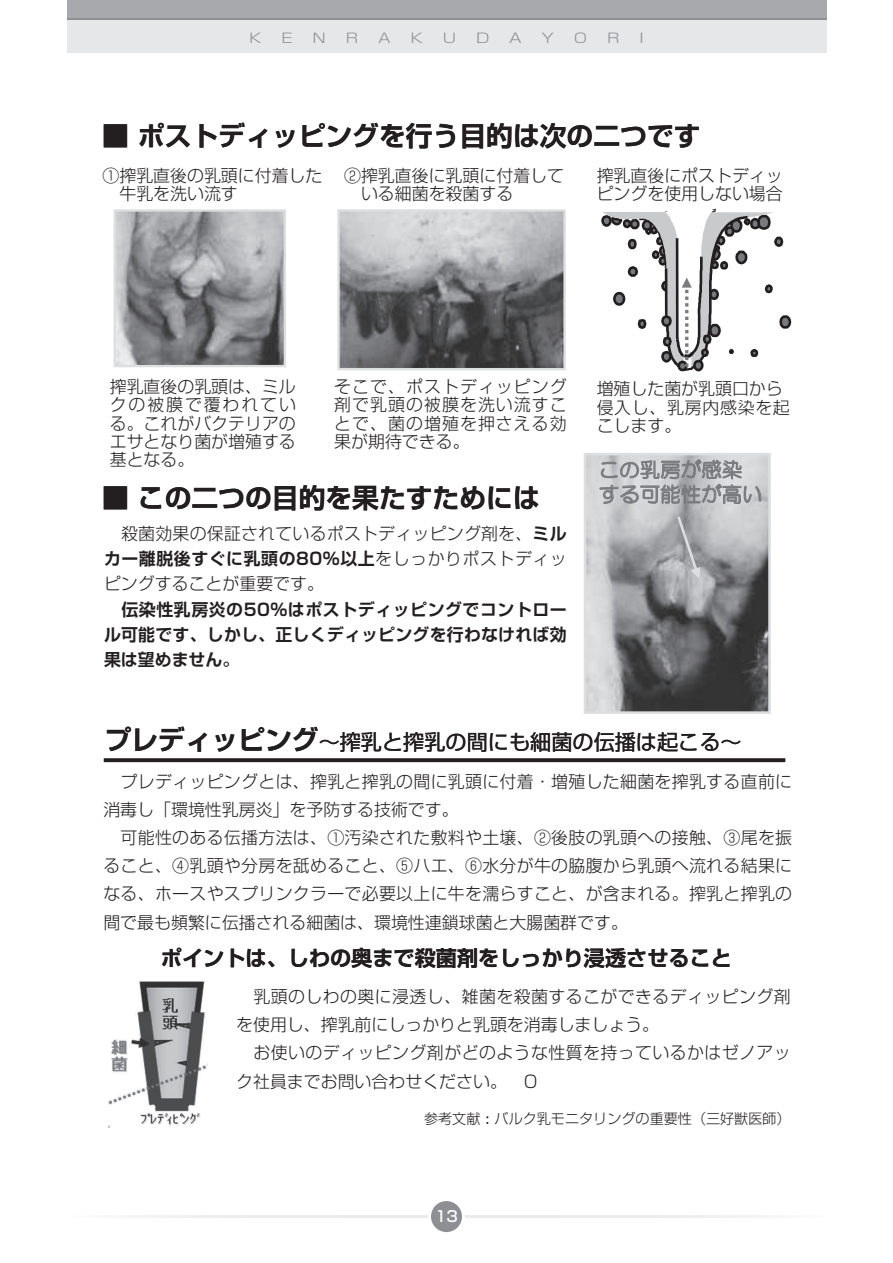
<style>
.page{position:relative;width:893px;height:1263px;background:#fff}
.page>*{position:absolute;margin:0;border:0;box-sizing:border-box;transform-origin:0 0}
.t1{font:700 26.85px "Shin Go Pr 6 N De";color:#231f20}
.t2{font:700 21.15px "Shin Go Pr 6 N De";color:#231f20}
.t3{font:21.15px "Shin Go Pr 6 N";color:#231f20}
.t4{font:20.4px "HG Maru Gothic MPRO";letter-spacing:.005em;color:#787a7d}
.t5{font:300 16.95px/28.2px "Shin Go Pr 6 N";letter-spacing:.02em;color:#231f20;text-align:justify}
.t6{font:300 16.95px/18.3px "Shin Go Pr 6 N";color:#231f20}
.t7{font:700 16.95px/25.3px "Shin Go Pr 6 N De";letter-spacing:.015em;color:#231f20;text-align:justify}
.t8{font:500 15px "Shin Go Pr 6 N";color:#fff}
.t9{font:300 14.1px "Shin Go Pr 6 N";color:#231f20}
.t10{font:300 13.2px "Shin Go Pro";color:#8d8f92;scale:1.25 1}
.s1{font-family:"Shin Go Pr 6 N De";font-weight:700}
.s2{font-family:"Shin Go Pr 6 N";font-weight:300}
.s3{font-family:"Meiryo";font-weight:400}
</style>
<div class="page">
<div style="left:429px;top:1199px;width:34px;height:34px;background:#8d8f92;border-radius:50%"></div>
<div style="left:428px;top:1198px;width:37px;height:37px;border:3px solid #fff;border-radius:50%"></div>
<div style="left:67px;top:0;width:759px;height:52px;background:#e6e7e9"></div>
<div style="left:67px;top:0;width:759px;height:20px;background:#a8a9ad"></div>
<hr style="left:67px;top:18px;width:759px;height:2px;background:#8d8f92">
<svg style="left:104px;top:758px;width:681px;height:4px;background:#2e2a2b"></svg>
<img style="left:340px;top:212px;width:223px;height:155px">
<div style="left:337px;top:209px;width:229px;height:161px;border:2px solid #dddee0"></div>
<img style="left:117px;top:212px;width:166px;height:152px">
<div style="left:114px;top:209px;width:172px;height:158px;border:2px solid #dddee0"></div>
<svg style="left:601px;top:208px;width:191px;height:164px"></svg>
<img style="left:588px;top:457px;width:179px;height:253px">
<div style="left:584px;top:453px;width:187px;height:261px;border:3px solid #dddee0"></div>
<svg style="left:677px;top:516px;width:24px;height:62px"></svg>
<svg style="left:600px;top:453px;width:161px;height:51px;background:#b6b7b9"></svg>
<img style="left:109px;top:981px;width:99px;height:146px">
<p class="t10" style="left:249px;top:27px;width:12px">K</p>
<p class="t10" style="left:281px;top:27px;width:11px">E</p>
<p class="t10" style="left:313px;top:27px;width:12px">N</p>
<p class="t10" style="left:346px;top:27px;width:12px">R</p>
<p class="t10" style="left:378px;top:27px;width:12px">A</p>
<p class="t10" style="left:410px;top:27px;width:12px">K</p>
<p class="t10" style="left:443px;top:27px;width:12px">U</p>
<p class="t10" style="left:476px;top:27px;width:12px">D</p>
<p class="t10" style="left:509px;top:27px;width:12px">A</p>
<p class="t10" style="left:542px;top:27px;width:12px">Y</p>
<p class="t10" style="left:574px;top:27px;width:12px">O</p>
<p class="t10" style="left:607px;top:27px;width:12px">R</p>
<p class="t10" style="left:639px;top:27px;width:5px">I</p>
<h1 class="t1" style="left:102px;top:114px;width:600px">■ ポストディッピングを行う目的は次の二つです</h1>
<p class="t6" style="left:103px;top:165px;width:221px">①搾乳直後の乳頭に付着した　牛乳を洗い流す</p>
<p class="t6" style="left:344px;top:165px;width:221px">②搾乳直後に乳頭に付着して　いる細菌を殺菌する</p>
<p class="t6" style="left:597px;top:165px;width:188px">搾乳直後にポストディッピングを使用しない場合</p>
<p class="t5" style="left:110px;top:376px;width:188px;line-height:18.3px">搾乳直後の乳頭は、ミルクの被膜で覆われている。これがバクテリアのエサとなり菌が増殖する基となる。</p>
<p class="t5" style="left:334px;top:376px;width:234px;line-height:18.3px">そこで、ポストディッピング剤で乳頭の被膜を洗い流すことで、菌の増殖を押さえる効果が期待できる。</p>
<h1 class="t1" style="left:102px;top:476px;width:439px">■ この二つの目的を果たすためには</h1>
<p class="t5" style="left:104px;top:517px;width:464px">　殺菌効果の保証されているポストディッピング剤を、<span class="s1">ミル</span></p>
<p class="t7" style="left:104px;top:545px;width:464px">カー離脱後すぐに乳頭の80％以上<span class="s2">をしっかりポストディッ</span></p>
<p class="t6" style="left:104px;top:573px;width:221px">ピングすることが重要です。</p>
<p class="t7" style="left:104px;top:596px;width:464px;text-indent:17px">伝染性乳房炎の50％はポストディッピングでコントロール可能です、しかし、正しくディッピングを行わなければ効果は望めません。</p>
<p class="t6" style="left:597px;top:378px;width:195px">増殖した菌が乳頭口から侵入し、乳房内感染を起こします。</p>
<p class="t4" style="left:599px;top:484px;width:165px">する可能性が高い</p>
<h1 class="t1" style="left:104px;top:717px;width:216px">プレディッピング</h1>
<p class="t3" style="left:319px;top:724px;width:424px">～搾乳と搾乳の間にも細菌の伝播は起こる~</p>
<p class="t5" style="left:103px;top:765px;width:690px;text-align:left">　プレディッピングとは、搾乳と搾乳の間に乳頭に付着・増殖した細菌を搾乳する直前に消毒し「環境性乳房炎」を予防する技術です。<br>　可能性のある伝播方法は、①汚染された敷料や土壌、②後肢の乳頭への接触、③尾を振ること、④乳頭や分房を舐めること、⑤ハエ、⑥水分が牛の脇腹から乳頭へ流れる結果になる、ホースやスプリンクラーで必要以上に牛を濡らすこと、が含まれる。搾乳と搾乳の間で最も頻繁に伝播される細菌は、環境性連鎖球菌と大腸菌群です。</p>
<p class="t2" style="left:161px;top:941px;width:573px">ポイントは、しわの奥まで殺菌剤をしっかり浸透させること</p>
<p class="t5" style="left:236px;top:981px;width:556px;text-align:left">　乳頭のしわの奥に浸透し、雑菌を殺菌するこができるディッピング剤を使用し、搾乳前にしっかりと乳頭を消毒しましょう。<br>　お使いのディッピング剤がどのような性質を持っているかはゼノアック社員までお問い合わせください。　O</p>
<p class="t9" style="left:424px;top:1106px;width:368px">参考文献<span class="s3">︓</span>バルク乳モニタリングの重要性（三好獣医師(</p>
<p class="t8" style="left:435px;top:1204px;width:24px">13</p>
</div>
